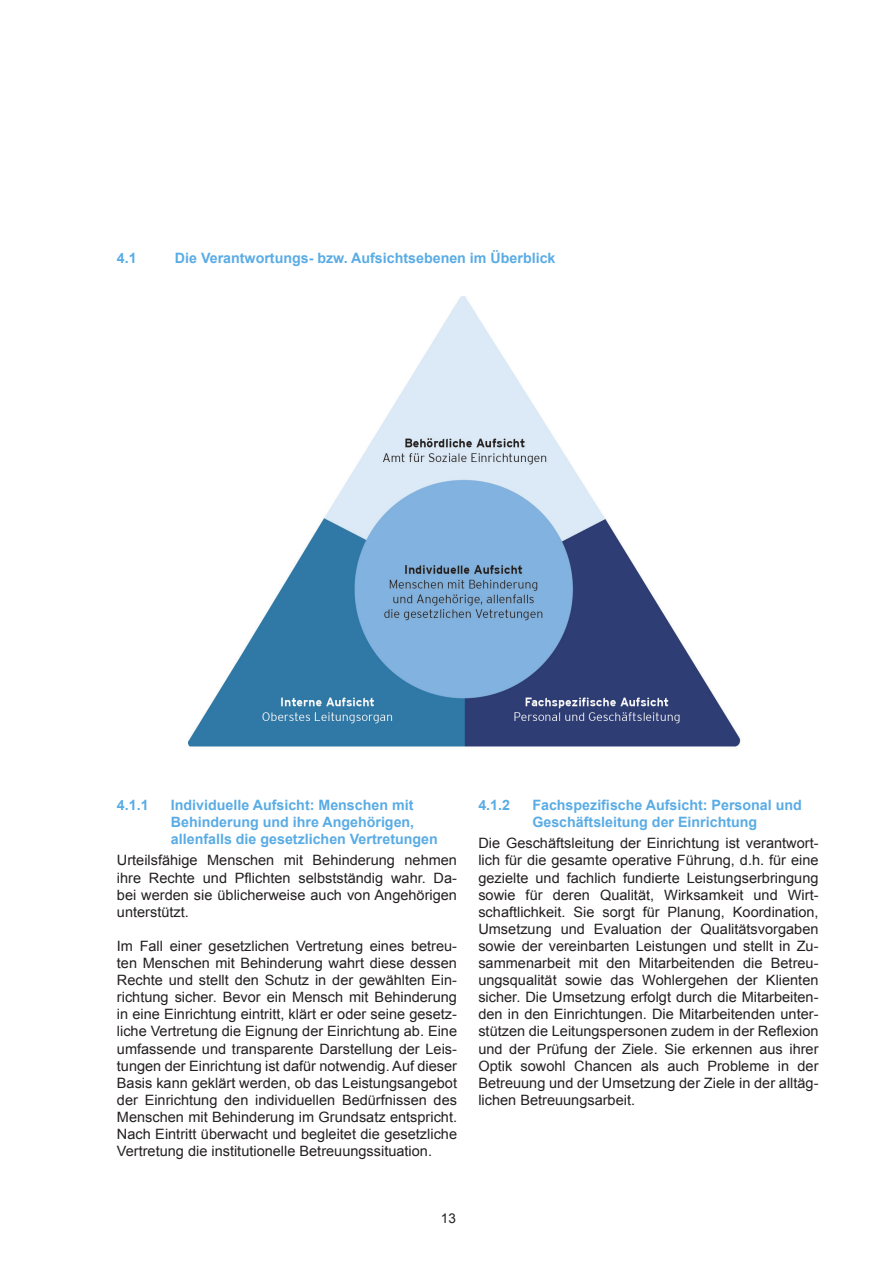
<style>
.page{position:relative;width:893px;height:1263px;background:#fff}
.page>*{position:absolute;margin:0;border:0;box-sizing:border-box;transform-origin:0 0}
.fliesstext{font:14.25px/17.1px "Arial";color:#231f20;text-align:justify}
.untertitel{font:700 14.25px/17.1px "Arial";color:#5aace5}
.t1{font:13.5px "Arial";color:#231f20}
</style>
<div class="page">
<img style="left:188px;top:296px;width:553px;height:451px">
<p class="untertitel" style="left:117px;top:250px;width:21px">4.1</p>
<p class="untertitel" style="left:175px;top:250px;width:382px">Die Verantwortungs- bzw. Aufsichtsebenen im Überblick</p>
<p class="untertitel" style="left:117px;top:796px;width:33px">4.1.1</p>
<p class="untertitel" style="left:171px;top:796px;width:268px">Individuelle Aufsicht: Menschen mit<br>Behinderung und ihre Angehörigen, allenfalls die gesetzlichen Vertretungen</p>
<p class="fliesstext" style="left:117px;top:852px;width:342px">Urteilsfähige Menschen mit Behinderung nehmen ihre Rechte und Pflichten selbstständig wahr. Da&shy;bei werden sie üblicherweise auch von Angehörigen unterstützt.</p>
<p class="fliesstext" style="left:117px;top:937px;width:342px">Im Fall einer gesetzlichen Vertretung eines betreu&shy;ten Menschen mit Behinderung wahrt diese dessen Rechte und stellt den Schutz in der gewählten Ein&shy;richtung sicher. Bevor ein Mensch mit Behinderung in eine Einrichtung eintritt, klärt er oder seine gesetz&shy;liche Vertretung die Eignung der Einrichtung ab. Eine umfassende und transparente Darstellung der Leis&shy;tungen der Einrichtung ist dafür notwendig. Auf dieser Basis kann geklärt werden, ob das Leistungsangebot der Einrichtung den individuellen Bedürfnissen des Menschen mit Behinderung im Grundsatz entspricht.<br>Nach Eintritt überwacht und begleitet die gesetzliche Vertretung die institutionelle Betreuungssituation.</p>
<p class="untertitel" style="left:478px;top:796px;width:33px">4.1.2</p>
<p class="untertitel" style="left:532px;top:796px;width:271px">Fachspezifische Aufsicht: Personal und<br>Geschäftsleitung der Einrichtung</p>
<p class="fliesstext" style="left:478px;top:835px;width:342px">Die Geschäftsleitung der Einrichtung ist verantwort&shy;lich für die gesamte operative Führung, d.h. für eine gezielte und fachlich fundierte Leistungserbringung sowie für deren Qualität, Wirksamkeit und Wirt&shy;schaftlichkeit. Sie sorgt für Planung, Koordination, Umsetzung und Evaluation der Qualitätsvorgaben sowie der vereinbarten Leistungen und stellt in Zu&shy;sammenarbeit mit den Mitarbeitenden die Betreu&shy;ungsqualität sowie das Wohlergehen der Klienten sicher. Die Umsetzung erfolgt durch die Mitarbeiten&shy;den in den Einrichtungen. Die Mitarbeitenden unter&shy;stützen die Leitungspersonen zudem in der Reflexion und der Prüfung der Ziele. Sie erkennen aus ihrer Optik sowohl Chancen als auch Probleme in der Betreuung und der Umsetzung der Ziele in der alltäg&shy;lichen Betreuungsarbeit.</p>
<p class="t1" style="left:441px;top:1211px;width:17px">13</p>
</div>
